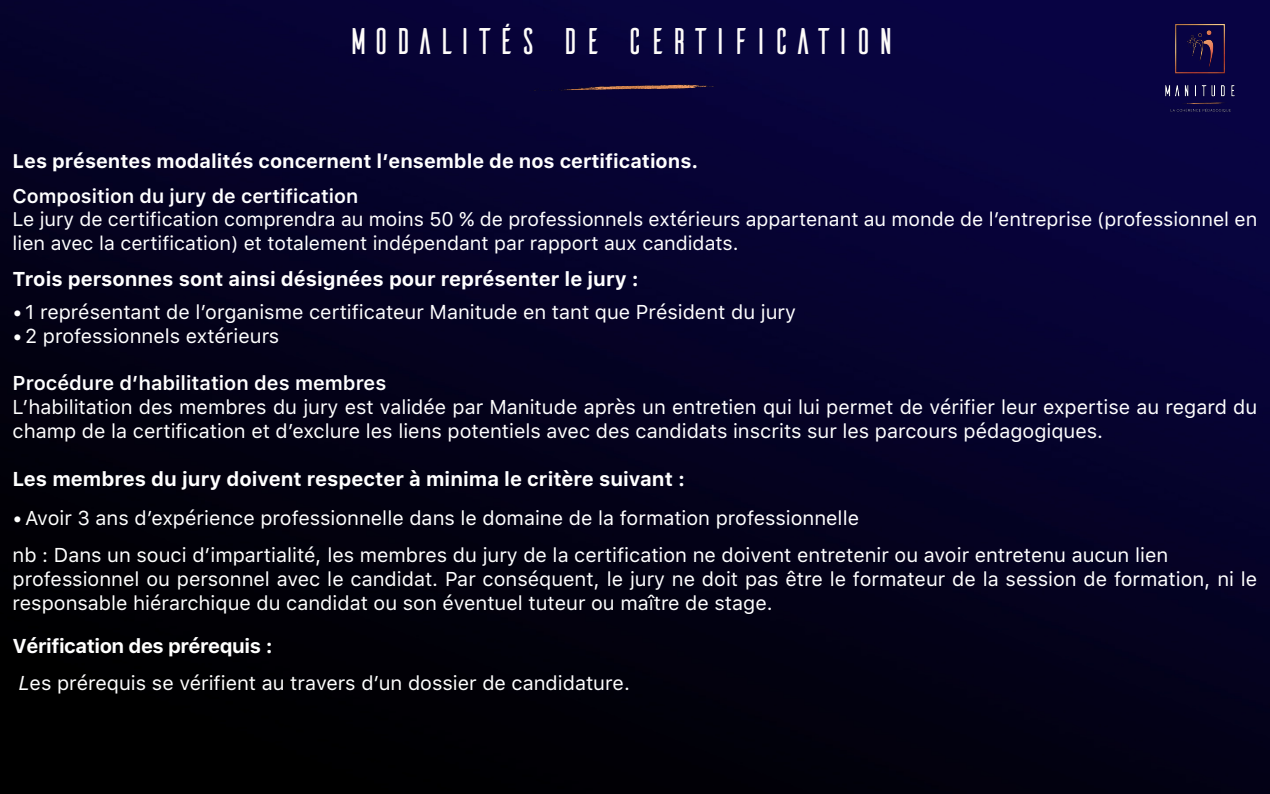
<style>
.page{position:relative;width:1270px;height:794px;background:#fff}
.page>*{position:absolute;margin:0;border:0;box-sizing:border-box;transform-origin:0 0}
.t1{font:37.1px "Ailerons";color:#fefcfa}
.t2{font:19.95px/23.9px "SFUI Text";color:#fff}
.t3{font:700 19.95px "SFUI Text";color:#fff}
.t4{font:600 19.95px "SFUI Text";color:#fff}
.t5{font:700 19.95px "SFUI Text";letter-spacing:-.025em;color:#fff}
.t6{font:19.6px/23.5px "SFUI Text";color:#fff}
.t7{font:700 19.6px "SFUI Text";color:#fff}
.t8{font:600 19.6px "SFUI Text";color:#fff}
.s1{font-style:italic}
</style>
<div class="page">
<img style="left:0;top:1px;width:1270px;height:793px">
<img style="left:1143px;top:13px;width:114px;height:110px">
<img style="left:525px;top:65px;width:194px;height:32px">
<p class="t1" style="left:347px;top:23px;width:551px">MODALITÉS DE CERTIFICATION</p>
<p class="t7" style="left:13px;top:146px;width:687px">Les présentes modalités concernent l’ensemble de nos certifications.</p>
<p class="t8" style="left:13px;top:181px;width:347px">Composition du jury de certification</p>
<p class="t6" style="left:13px;top:207px;width:1246px">Le jury de certification comprendra au moins 50 % de professionnels extérieurs appartenant au monde de l’entreprise (professionnel en lien avec la certification) et totalement indépendant par rapport aux candidats.</p>
<p class="t3" style="left:13px;top:264px;width:628px">Trois personnes sont ainsi désignées pour représenter le jury :</p>
<p class="t2" style="left:13px;top:299px;width:785px">• 1 représentant de l’organisme certificateur Manitude en tant que Président du jury</p>
<p class="t2" style="left:13px;top:323px;width:268px">•2 professionnels extérieurs</p>
<p class="t4" style="left:13px;top:369px;width:375px">Procédure d’habilitation des membres</p>
<p class="t2" style="left:13px;top:394px;width:1246px">L’habilitation des membres du jury est validée par Manitude après un entretien qui lui permet de vérifier leur expertise au regard du champ de la certification et d’exclure les liens potentiels avec des candidats inscrits sur les parcours pédagogiques.</p>
<p class="t3" style="left:13px;top:464px;width:674px">Les membres du jury doivent respecter à minima le critère suivant :</p>
<p class="t2" style="left:13px;top:505px;width:848px">•Avoir 3 ans d’expérience professionnelle dans le domaine de la formation professionnelle</p>
<p class="t2" style="left:13px;top:542px;width:1157px">nb : Dans un souci d’impartialité, les membres du jury de la certification ne doivent entretenir ou avoir entretenu aucun lien</p>
<p class="t2" style="left:13px;top:566px;width:1246px">professionnel ou personnel avec le candidat. Par conséquent, le jury ne doit pas être le formateur de la session de formation, ni le responsable hiérarchique du candidat ou son éventuel tuteur ou maître de stage.</p>
<p class="t5" style="left:13px;top:631px;width:261px">Vérification des prérequis :</p>
<p class="t2" style="left:18px;top:670px;width:613px"><span class="s1">L</span>es prérequis se vérifient au travers d’un dossier de candidature.</p>
</div>
